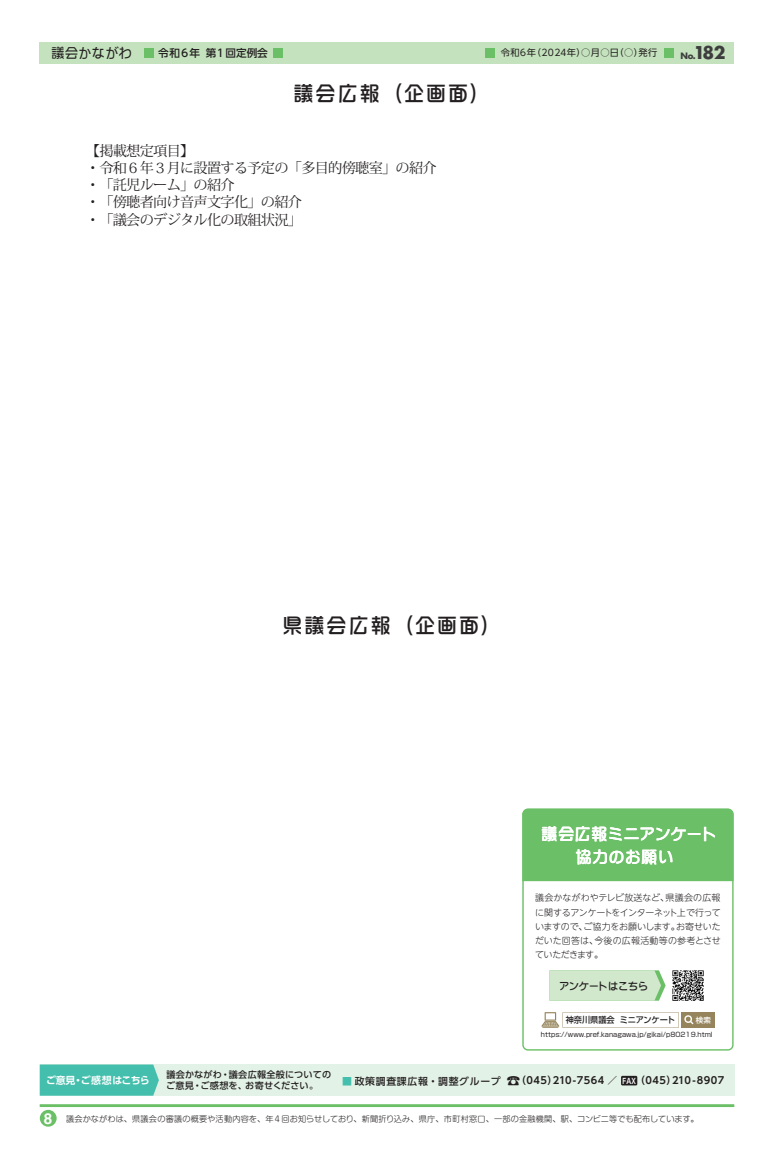
<style>
.page{position:relative;width:774px;height:1151px;background:#fff}
.page>*{position:absolute;margin:0;border:0;box-sizing:border-box;transform-origin:0 0}
.t1{font:21.3px "DFPOP Mix W5 90 pv RKSJ H";letter-spacing:.04em;color:#231f20}
.t2{font:17px/22.7px "DFPOP Mix W5 90 pv RKSJ H";letter-spacing:-.045em;color:#fff;text-align:center}
.t3{font:14.2px/17px "Koz Min Pr 6 N";letter-spacing:-.05em;color:#231f20}
.t4{font:14.2px "DFPOP Mix W4 90 pv RKSJ H";letter-spacing:-.05em;color:#231f20}
.t5{font:11px "DFPOP Mix W5 90 pv RKSJ H";letter-spacing:-.09em;color:#231f20}
.t6{font:500 10.6px "UD Shin Go Pr 6 N";letter-spacing:-.02em;color:#231f20}
.t7{font:700 9.9px "UD Shin Go Pr 6 N De";letter-spacing:.05em;color:#231f20}
.t8{font:700 9.9px "UD Shin Go Pr 6 N De";letter-spacing:-.02em;color:#fff}
.t9{font:9.2px "UD Shin Go NT Pr 6 N";letter-spacing:-.02em;color:#231f20}
.t10{font:500 9.1px "UD Shin Go Pr 6 N";letter-spacing:.025em;color:#231f20}
.t11{font:300 9px/14.2px "UD Shin M Go Pr 6 N";letter-spacing:-.005em;color:#231f20;text-align:justify}
.t12{font:700 8.6px "Futura";color:#3e3e3f}
.t13{font:500 8.5px "Shin Go Pr 6 N";color:#231f20;scale:.96 1}
.t14{font:300 8.1px "Shin M Go Pr 6 N";letter-spacing:.025em;color:#231f20}
.t15{font:500 7.5px "Shin Go Pr 6 N";color:#fff}
.t16{font:6.6px "Shin Go Pr 6 N";letter-spacing:.005em;color:#231f20}
.s1{font-size:17.2px}
.s2{font-family:"UD Shin Go Pr 6 N";font-weight:500;color:#45bfad}
.s3{font-family:"UD Shin Go Pr 6 N";font-weight:500}
.s4{font-family:"UD Shin Go Pr 6 N";font-weight:500;font-size:14px}
.s5{font-size:7.7px;color:#fff}
.s6{font-family:"Helvetica";font-weight:700;font-size:15.3px;color:#fff}
</style>
<div class="page">
<div style="left:40px;top:1064px;width:694px;height:32px;background:#e3f2e7"></div>
<svg style="left:40px;top:1064px;width:119px;height:32px"></svg>
<div style="left:621px;top:1076px;width:16px;height:9px;background:#231f20"></div>
<svg style="left:522px;top:881px;width:211px;height:169px"></svg>
<div style="left:522px;top:809px;width:211px;height:72px;background:#6bc067"></div>
<img style="left:669px;top:967px;width:37px;height:37px">
<svg style="left:549px;top:970px;width:116px;height:31px"></svg>
<div style="left:681px;top:1012px;width:33px;height:15px;background:#96855c"></div>
<svg style="left:541px;top:1012px;width:154px;height:16px"></svg>
<hr style="left:40px;top:1104px;width:694px;height:3px;background:#6bc067">
<div style="left:40px;top:1110px;width:17px;height:17px;background:#6bc067;border-radius:50%"></div>
<div style="left:40px;top:43px;width:694px;height:21px;background:#c4e2bd"></div>
<div style="left:485px;top:48px;width:10px;height:10px;background:#6bc067"></div>
<div style="left:664px;top:48px;width:10px;height:10px;background:#6bc067"></div>
<div style="left:144px;top:48px;width:9px;height:10px;background:#6bc067"></div>
<div style="left:273px;top:48px;width:10px;height:10px;background:#6bc067"></div>
<h3 class="t4" style="left:51px;top:43px;width:83px">議会かながわ</h3>
<p class="t6" style="left:158px;top:44px;width:111px">令和６年 第１回定例会</p>
<p class="t9" style="left:501px;top:45px;width:158px">令和６年（202４年）○月○日（○）発行</p>
<p class="t12" style="left:680px;top:50px;width:47px">No.<span class="s1">182</span></p>
<h1 class="t1" style="left:293px;top:82px;width:200px">議会広報（企画面）</h1>
<h3 class="t3" style="left:86px;top:143px;width:352px">【掲載想定項目】<br>・令和６年３月に設置する予定の「多目的傍聴室」の紹介・「託児ルーム」の紹介<br>・「傍聴者向け音声文字化」の紹介<br>・「議会のデジタル化の取組状況」</h3>
<h1 class="t1" style="left:282px;top:615px;width:222px">県議会広報（企画面）</h1>
<p class="t8" style="left:46px;top:1073px;width:105px">ご意見・ご感想はこちら</p>
<h2 class="t2" style="left:541px;top:823px;width:178px">議会広報ミニアンケート協力のお願い</h2>
<p class="t11" style="left:535px;top:890px;width:187px">議会かながわやテレビ放送など、県議会の広報に関するアンケートをインターネット上で行っていますので、ご協力をお願いします。お寄せいただいた回答は、今後の広報活動等の参考とさせていただきます。</p>
<p class="t5" style="left:559px;top:980px;width:91px">アンケートはこちら</p>
<p class="t13" style="left:566px;top:1013px;width:115px">神奈川県議会 ミニアンケート</p>
<p class="t15" style="left:696px;top:1014px;width:17px">検索</p>
<p class="t16" style="left:541px;top:1029px;width:173px">https://www.pref.kanagawa.jp/gikai/p80219.html</p>
<p class="t10" style="left:166px;top:1067px;width:166px">議会かながわ・議会広報全般についての</p>
<p class="t10" style="left:166px;top:1078px;width:154px">ご意見・ご感想を、お寄せください。</p>
<p class="t7" style="left:342px;top:1073px;width:384px"><span class="s2">■</span> <span class="s3">政策調査課広報・調整グループ</span> <span class="s4">☎</span>（045）210-7564 ／ <span class="s5">FAX</span>（045）210-8907</p>
<p class="t14" style="left:44px;top:1112px;width:656px"><span class="s6">8</span> 議会かながわは、県議会の審議の概要や活動内容を、年 4 回お知らせしており、新聞折り込み、県庁、市町村窓口、一部の金融機関、駅、コンビニ等でも配布しています。</p>
</div>
